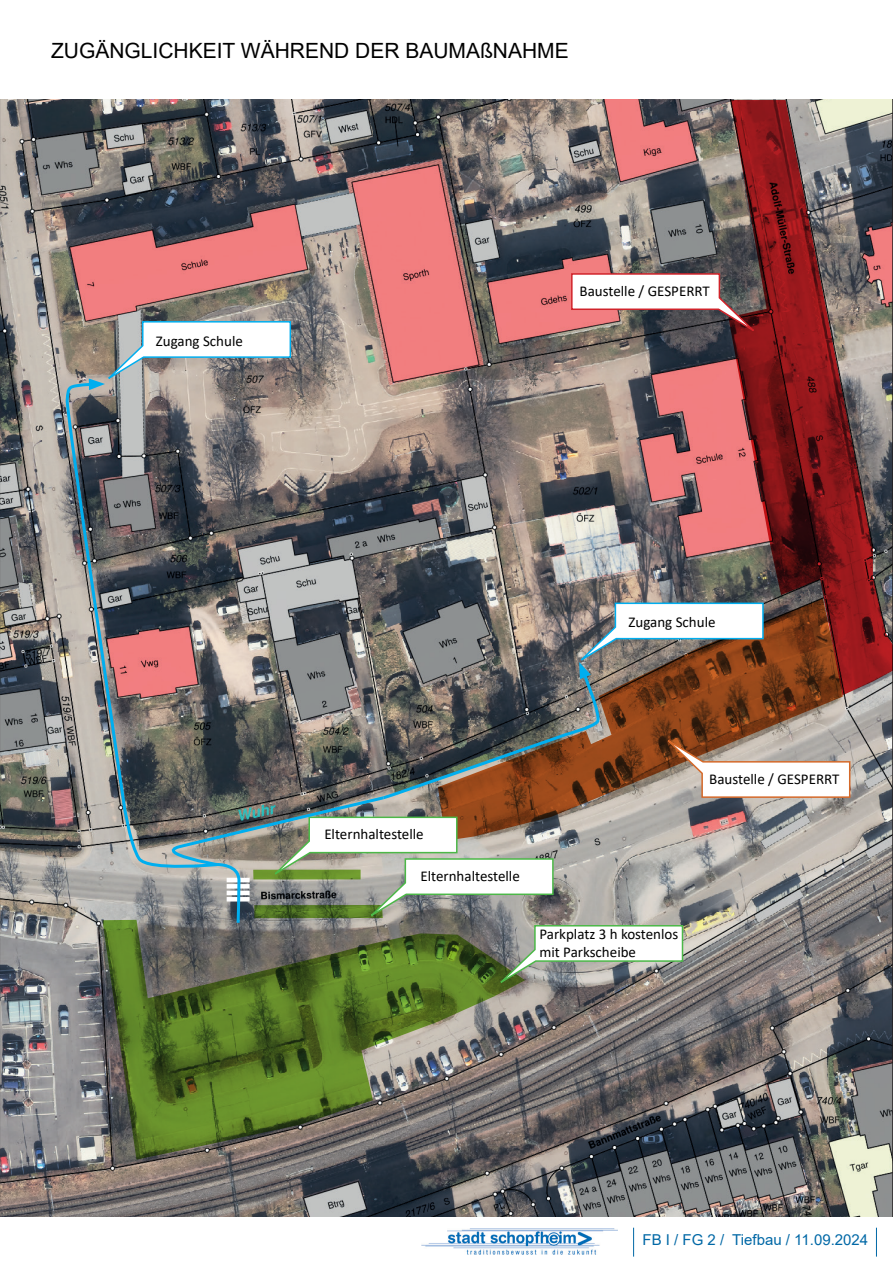
<style>
.page{position:relative;width:893px;height:1263px;background:#fff}
.page>*{position:absolute;margin:0;border:0;box-sizing:border-box;transform-origin:0 0}
.t1{font:21px "Arial";color:#000}
.t2{font:15px/18px "Calibri";color:#000}
.t3{font:15px "Arial";color:#0168a6}
</style>
<div class="page">
<img style="left:0;top:100px;width:893px;height:1116px">
<img style="left:421px;top:1228px;width:196px;height:27px">
<svg style="left:633px;top:1228px;width:1px;height:28px"></svg>
<svg style="left:876px;top:1228px;width:1px;height:28px"></svg>
<svg style="left:102px;top:920px;width:423px;height:240px;background:#657347"></svg>
<svg style="left:727px;top:99px;width:166px;height:597px;background:#854646"></svg>
<svg style="left:499px;top:924px;width:185px;height:60px"></svg>
<svg style="left:570px;top:272px;width:185px;height:61px"></svg>
<svg style="left:63px;top:381px;width:179px;height:545px;background:#7a7879"></svg>
<svg style="left:89px;top:320px;width:203px;height:70px"></svg>
<img style="left:154px;top:602px;width:697px;height:316px">
<h1 class="t1" style="left:51px;top:36px;width:519px">ZUGÄNGLICHKEIT WÄHREND DER BAUMAßNAHME</h1>
<p class="t2" style="left:156px;top:331px;width:89px">Zugang Schule</p>
<p class="t2" style="left:580px;top:282px;width:132px">Baustelle / GESPERRT</p>
<p class="t2" style="left:324px;top:825px;width:101px">Elternhaltestelle</p>
<p class="t2" style="left:420px;top:866px;width:101px">Elternhaltestelle</p>
<p class="t2" style="left:628px;top:613px;width:89px">Zugang Schule</p>
<p class="t2" style="left:709px;top:770px;width:132px">Baustelle / GESPERRT</p>
<p class="t2" style="left:539px;top:924px;width:140px">Parkplatz 3 h kostenlos mit Parkscheibe</p>
<p class="t3" style="left:642px;top:1229px;width:227px">FB I / FG 2 / Tiefbau / 11.09.2024</p>
</div>
